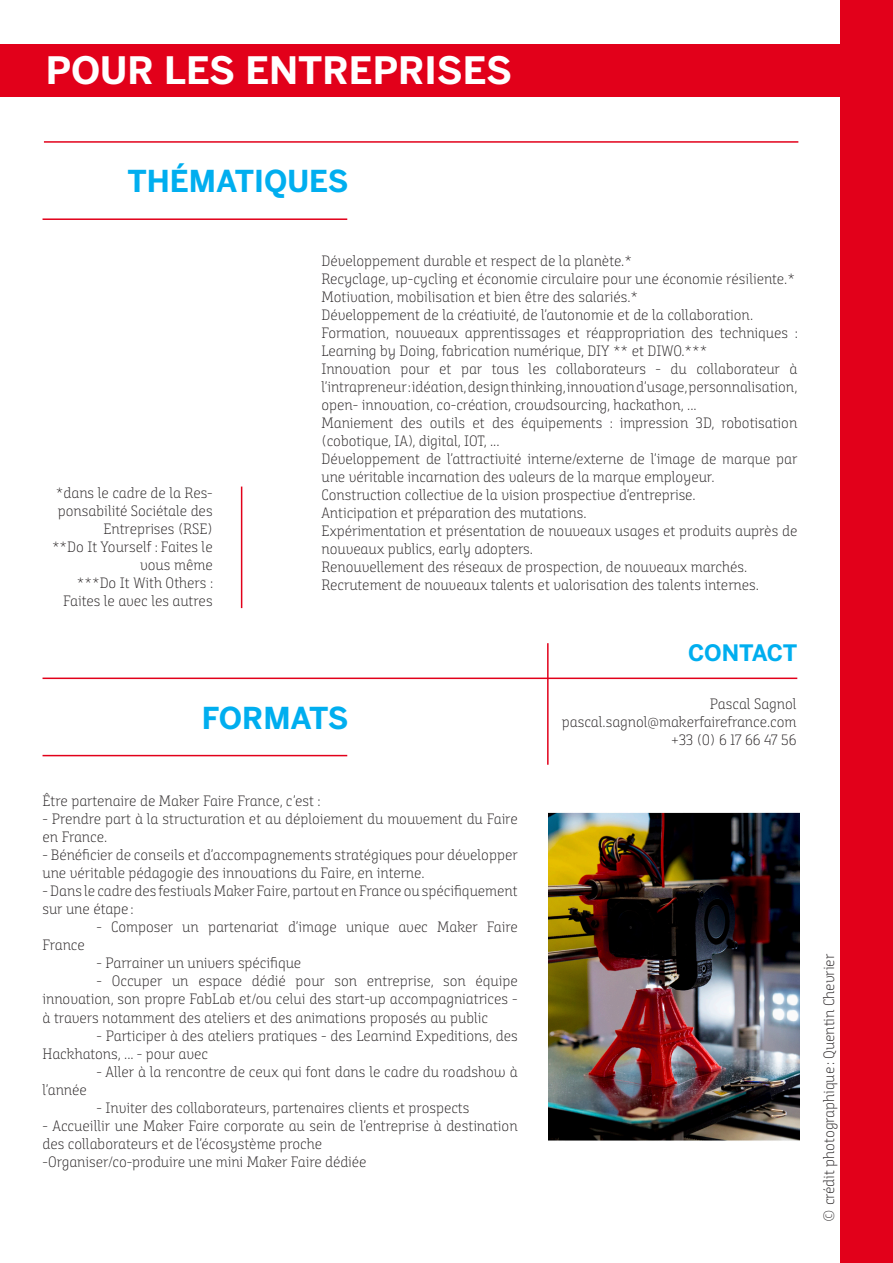
<style>
.page{position:relative;width:893px;height:1263px;background:#fff}
.page>*{position:absolute;margin:0;border:0;box-sizing:border-box;transform-origin:0 0}
.t1{font:700 37.5px "Benton Sans";color:#fff}
.t2{font:700 30px "Benton Sans";color:#00aeef}
.t3{font:700 22.5px "Benton Sans";letter-spacing:-.01em;color:#00aeef}
.t4{font:15px/18px "Bunday Slab Light Up";color:#231f20}
</style>
<div class="page">
<hr style="left:44px;top:141px;width:754px;height:2px;background:#e2001a">
<hr style="left:43px;top:677px;width:754px;height:2px;background:#e2001a">
<hr style="left:43px;top:218px;width:304px;height:2px;background:#e2001a">
<hr style="left:43px;top:755px;width:304px;height:1px;background:#e2001a">
<hr style="left:241px;top:486px;width:1px;height:122px;background:#e2001a">
<div style="left:0;top:44px;width:850px;height:52px;background:#e2001a"></div>
<div style="left:840px;top:0;width:53px;height:1263px;background:#e2001a"></div>
<img style="left:549px;top:812px;width:250px;height:329px">
<hr style="left:547px;top:643px;width:2px;height:122px;background:#e2001a">
<p class="t1" style="left:46px;top:48px;width:468px">POUR LES ENTREPRISES</p>
<p class="t2" style="left:127px;top:163px;width:181px">THÉMATIQUES</p>
<p class="t4" style="left:52px;top:484px;width:162px;text-align:right">*dans le cadre de la Res&shy;ponsabilité Sociétale des<br>Entreprises (RSE)<br>**Do It Yourself : Faites le vous même</p>
<p class="t4" style="left:77px;top:574px;width:138px">***Do It With Others :</p>
<p class="t4" style="left:63px;top:592px;width:151px">Faites le avec les autres</p>
<p class="t4" style="left:321px;top:251px;width:312px">Développement durable et respect de la planète.*</p>
<p class="t4" style="left:321px;top:269px;width:475px">Recyclage, up-cycling et économie circulaire pour une économie résiliente.*</p>
<p class="t4" style="left:321px;top:287px;width:318px">Motivation, mobilisation et bien être des salariés.*</p>
<p class="t4" style="left:321px;top:305px;width:433px">Développement de la créativité, de l’autonomie et de la collaboration.</p>
<p class="t4" style="left:321px;top:323px;width:478px">Formation, nouveaux apprentissages et réappropriation des techniques :<br>Learning by Doing, fabrication numérique, DIY ** et DIWO.***</p>
<p class="t4" style="left:321px;top:359px;width:478px;text-align:justify">Innovation pour et par tous les collaborateurs - du collaborateur à l’intrapreneur : idéation, design thinking, innovation d’usage, personnalisation, open- innovation, co-création, crowdsourcing, hackathon, ...</p>
<p class="t4" style="left:321px;top:413px;width:477px">Maniement des outils et des équipements : impression 3D, robotisation (cobotique, IA), digital, IOT, ...</p>
<p class="t4" style="left:321px;top:449px;width:477px">Développement de l’attractivité interne/externe de l’image de marque par une véritable incarnation des valeurs de la marque employeur.</p>
<p class="t4" style="left:321px;top:485px;width:376px">Construction collective de la vision prospective d’entreprise.</p>
<p class="t4" style="left:321px;top:503px;width:267px">Anticipation et préparation des mutations.</p>
<p class="t4" style="left:321px;top:521px;width:477px">Expérimentation et présentation de nouveaux usages et produits auprès de nouveaux publics, early adopters.</p>
<p class="t4" style="left:321px;top:557px;width:427px">Renouvellement des réseaux de prospection, de nouveaux marchés.</p>
<p class="t4" style="left:321px;top:575px;width:439px">Recrutement de nouveaux talents et valorisation des talents internes.</p>
<p class="t2" style="left:202px;top:700px;width:41px">FORM</p>
<p class="t2" style="left:291px;top:700px;width:39px">ATS</p>
<p class="t4" style="left:43px;top:792px;width:280px">Être partenaire de Maker Faire France, c’est :</p>
<p class="t4" style="left:43px;top:810px;width:477px">- Prendre part à la structuration et au déploiement du mouvement du Faire en France.</p>
<p class="t4" style="left:43px;top:846px;width:477px">- Bénéficier de conseils et d’accompagnements stratégiques pour développer une véritable pédagogie des innovations du Faire, en interne.</p>
<p class="t4" style="left:43px;top:882px;width:477px">- Dans le cadre des festivals Maker Faire, partout en France ou spécifiquement sur une étape :</p>
<p class="t4" style="left:97px;top:918px;width:423px">- Composer un partenariat d’image unique avec Maker Faire</p>
<p class="t4" style="left:43px;top:936px;width:44px">France</p>
<p class="t4" style="left:97px;top:954px;width:206px">- Parrainer un univers spécifique</p>
<p class="t4" style="left:43px;top:972px;width:477px;text-align:justify;text-indent:54px">- Occuper un espace dédié pour son entreprise, son équipe innovation, son propre FabLab et/ou celui des start-up accompagniatrices - à travers notamment des ateliers et des animations proposés au public</p>
<p class="t4" style="left:43px;top:1026px;width:477px;text-indent:54px">- Participer à des ateliers pratiques - des Learnind Expeditions, des<br>Hackhatons, ... - pour avec</p>
<p class="t4" style="left:97px;top:1062px;width:423px">- Aller à la rencontre de ceux qui font dans le cadre du roadshow à</p>
<p class="t4" style="left:43px;top:1080px;width:46px">l’année</p>
<p class="t4" style="left:97px;top:1098px;width:374px">- Inviter des collaborateurs, partenaires clients et prospects</p>
<p class="t4" style="left:43px;top:1116px;width:477px">- Accueillir une Maker Faire corporate au sein de l’entreprise à destination des collaborateurs et de l’écosystème proche</p>
<p class="t4" style="left:43px;top:1152px;width:325px">-Organiser/co-produire une mini Maker Faire dédiée</p>
<p class="t3" style="left:688px;top:639px;width:111px">CONTACT</p>
<p class="t4" style="left:710px;top:694px;width:88px">Pascal Sagnol</p>
<p class="t4" style="left:562px;top:712px;width:236px">pascal.sagnol@makerfairefrance.com</p>
<p class="t4" style="left:671px;top:730px;width:127px">+33 (0) 6 17 66 47 56</p>
<p class="t4" style="left:820px;top:1221px;width:269px;rotate:-90deg">© crédit photographique : Quentin Chevrier</p>
</div>
